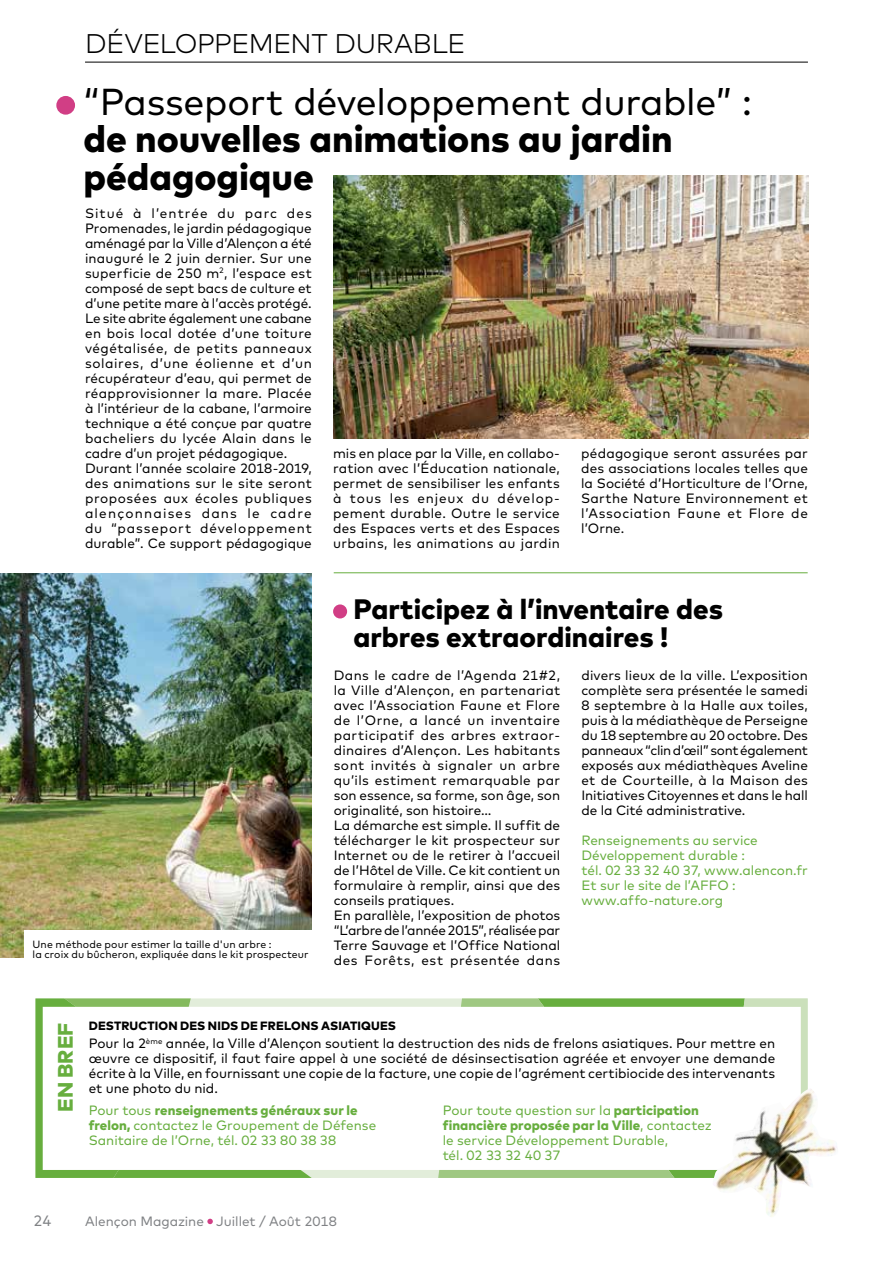
<style>
.page{position:relative;width:893px;height:1263px;background:#fff}
.page>*{position:absolute;margin:0;border:0;box-sizing:border-box;transform-origin:0 0}
.t1{font:800 37.5px/37.5px "Mark";color:#000}
.t2{font:37.5px "Mark";letter-spacing:-.005em;color:#000}
.t3{font:800 28.2px/28.2px "Mark";color:#000}
.t4{font:300 27px "Mark";letter-spacing:-.015em;color:#000}
.t5{font:800 21px "Mark";letter-spacing:.005em;color:#67ae3e}
.t6{font:15px "Mark";color:#808285}
.t7{font:13.5px/15px "Mark";letter-spacing:.01em;color:#000;text-align:justify}
.t8{font:13.5px/15px "Mark";color:#67ae3e}
.t9{font:13.5px "Mark";color:#808285}
.t10{font:800 12px "Mark";letter-spacing:.01em;color:#000}
.t11{font:10.5px/10.5px "Mark";letter-spacing:.01em;color:#000}
.s1{font-weight:800}
</style>
<div class="page">
<svg style="left:207px;top:1219px;width:6px;height:5px"></svg>
<hr style="left:85px;top:62px;width:723px;height:1px;background:#000">
<div style="left:333px;top:604px;width:14px;height:14px;background:#d13e85;border-radius:50%"></div>
<div style="left:56px;top:96px;width:19px;height:19px;background:#d13e85;border-radius:50%"></div>
<svg style="left:35px;top:998px;width:392px;height:180px"></svg>
<svg style="left:438px;top:998px;width:370px;height:180px"></svg>
<img style="left:0;top:573px;width:312px;height:384px">
<img style="left:333px;top:175px;width:475px;height:263px">
<img style="left:712px;top:1088px;width:125px;height:129px">
<hr style="left:334px;top:572px;width:474px;height:1px;background:#67ae3e">
<div style="left:24px;top:930px;width:297px;height:37px;background:#fff"></div>
<h3 class="t4" style="left:85px;top:28px;width:382px">DÉVELOPPEMENT DURABLE</h3>
<h1 class="t2" style="left:83px;top:80px;width:670px">“Passeport développement durable” :</h1>
<h1 class="t1" style="left:83px;top:120px;width:591px">de nouvelles animations au jardin pédagogique</h1>
<p class="t7" style="left:85px;top:205px;width:228px;text-align:left">Situé à l’entrée du parc des Promenades, le jardin pédagogique aménagé par la Ville d’Alençon a été inauguré le 2 juin dernier. Sur une superficie de 250 m<sup>2</sup>, l’espace est composé de sept bacs de culture et d’une petite mare à l’accès protégé.<br>Le site abrite également une cabane en bois local dotée d’une toiture végétalisée, de petits panneaux solaires, d’une éolienne et d’un récupérateur d’eau, qui permet de réapprovisionner la mare. Placée à l’intérieur de la cabane, l’armoire technique a été conçue par quatre bacheliers du lycée Alain dans le cadre d’un projet pédagogique.<br>Durant l’année scolaire 2018-2019, des animations sur le site seront proposées aux écoles publiques alençonnaises dans le cadre du “passeport développement durable”. Ce support pédagogique</p>
<p class="t11" style="left:33px;top:939px;width:278px">Une méthode pour estimer la taille d'un arbre :<br>la croix du bûcheron, expliquée dans le kit prospecteur</p>
<p class="t7" style="left:333px;top:445px;width:228px">mis en place par la Ville, en collabo&shy;ration avec l’Éducation nationale, permet de sensibiliser les enfants à tous les enjeux du dévelop&shy;pement durable. Outre le service des Espaces verts et des Espaces urbains, les animations au jardin</p>
<p class="t7" style="left:581px;top:445px;width:228px">pédagogique seront assurées par des associations locales telles que la Société d’Horticulture de l’Orne, Sarthe Nature Environnement et l’Association Faune et Flore de l’Orne.</p>
<h2 class="t3" style="left:353px;top:595px;width:371px">Participez à l’inventaire des arbres extraordinaires !</h2>
<p class="t7" style="left:334px;top:668px;width:228px;text-align:left">Dans le cadre de l’Agenda 21#2, la Ville d’Alençon, en partenariat avec l’Association Faune et Flore de l’Orne, a lancé un inventaire participatif des arbres extraor&shy;dinaires d’Alençon. Les habitants sont invités à signaler un arbre qu’ils estiment remarquable par son essence, sa forme, son âge, son originalité, son histoire…<br>La démarche est simple. Il suffit de télécharger le kit prospecteur sur Internet ou de le retirer à l’accueil de l’Hôtel de Ville. Ce kit contient un formulaire à remplir, ainsi que des conseils pratiques.<br>En parallèle, l’exposition de photos “L’arbre de l’année 2015”, réalisée par Terre Sauvage et l’Office National des Forêts, est présentée dans</p>
<p class="t7" style="left:581px;top:668px;width:228px">divers lieux de la ville. L’exposition complète sera présentée le samedi 8 septembre à la Halle aux toiles, puis à la médiathèque de Perseigne du 18 septembre au 20 octobre. Des panneaux “clin d’œil” sont également exposés aux médiathèques Aveline et de Courteille, à la Maison des Initiatives Citoyennes et dans le hall de la Cité administrative.</p>
<p class="t8" style="left:581px;top:833px;width:228px">Renseignements au service<br>Développement durable :<br>tél. 02 33 32 40 37, www.alencon.fr<br>Et sur le site de l’AFFO : www.affo-nature.org</p>
<h3 class="t5" style="left:53px;top:1112px;width:91px;rotate:-90deg">EN BREF</h3>
<p class="t10" style="left:89px;top:1019px;width:309px">DESTRUCTION DES NIDS DE FRELONS ASIATIQUES</p>
<p class="t7" style="left:89px;top:1036px;width:688px">Pour la 2<sup>ème</sup> année, la Ville d’Alençon soutient la destruction des nids de frelons asiatiques. Pour mettre en œuvre ce dispositif, il faut faire appel à une société de désinsectisation agréée et envoyer une demande écrite à la Ville, en fournissant une copie de la facture, une copie de l’agrément certibiocide des intervenants et une photo du nid.</p>
<p class="t8" style="left:89px;top:1103px;width:289px">Pour tous <span class="s1">renseignements généraux sur le frelon,</span> contactez le Groupement de Défense<br>Sanitaire de l’Orne, tél. 02 33 80 38 38</p>
<p class="t8" style="left:443px;top:1103px;width:271px">Pour toute question sur la <span class="s1">participation financière proposée par la Ville</span>, contactez le service Développement Durable,<br>tél. 02 33 32 40 37</p>
<p class="t6" style="left:34px;top:1212px;width:19px">24</p>
<p class="t9" style="left:85px;top:1213px;width:253px">Alençon Magazine Juillet / Août 2018</p>
</div>
